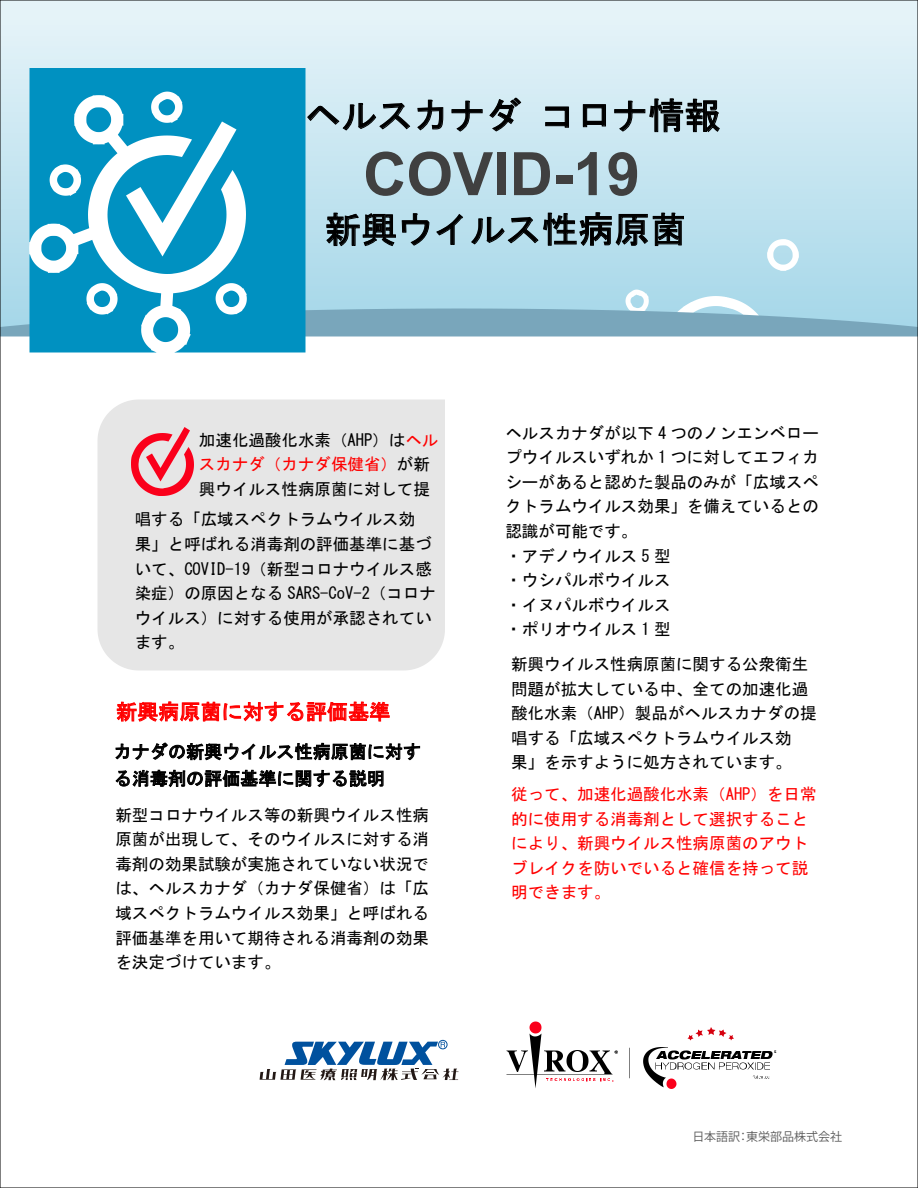
<style>
.page{position:relative;width:918px;height:1188px;background:#fff}
.page>*{position:absolute;margin:0;border:0;box-sizing:border-box;transform-origin:0 0}
.t1{font:700 60px "Arial";color:#404040}
.t2{font:36px "MS Gothic";letter-spacing:.005em;color:#000}
.t3{font:21px "MS Gothic";color:#f00}
.t4{font:18px/26.8px "MS Gothic";color:#000}
.t5{font:16.5px/24.6px "MS Gothic";color:#000}
.t6{font:16.5px/24.6px "MS Gothic";color:#f00}
.t7{font:12px "Koz Go Pr 6 N";color:#595959}
.s1{color:#f00}
</style>
<div class="page">
<img style="left:0;top:0;width:918px;height:1188px">
<svg style="left:306px;top:99px;width:138px;height:32px;background:#b7cdd5"></svg>
<svg style="left:451px;top:97px;width:71px;height:35px;background:#b5cbd3"></svg>
<svg style="left:545px;top:106px;width:25px;height:22px"></svg>
<svg style="left:582px;top:104px;width:25px;height:24px"></svg>
<svg style="left:614px;top:98px;width:107px;height:35px;background:#9eb2b9"></svg>
<svg style="left:326px;top:212px;width:137px;height:35px;background:#92b0bb"></svg>
<svg style="left:470px;top:212px;width:215px;height:35px;background:#8fadb7"></svg>
<svg style="left:116px;top:701px;width:274px;height:21px"></svg>
<svg style="left:115px;top:742px;width:305px;height:18px"></svg>
<svg style="left:115px;top:770px;width:269px;height:17px"></svg>
<div style="left:438px;top:1040px;width:9px;height:9px;border:1px solid #00519e;border-radius:50%"></div>
<svg style="left:260px;top:1042px;width:199px;height:38px"></svg>
<h2 class="t2" style="left:305px;top:97px;width:417px">ヘルスカナダコロナ情報</h2>
<h1 class="t1" style="left:363px;top:132px;width:278px">COVID-19</h1>
<h2 class="t2" style="left:325px;top:211px;width:363px">新興ウイルス性病原菌</h2>
<p class="t5" style="left:199px;top:428px;width:241px">加速化過酸化水素（AHP）は<span class="s1">ヘルスカナダ（カナダ保健省）</span>が新興ウイルス性病原菌に対して提</p>
<p class="t5" style="left:135px;top:507px;width:303px">唱する「広域スペクトラムウイルス効<br>果」と呼ばれる消毒剤の評価基準に基づいて、COVID-19（新型コロナウイルス感染症）の原因となる SARS-CoV-2（コロナウイルス）に対する使用が承認されています。</p>
<p class="t3" style="left:116px;top:701px;width:276px">新興病原菌に対する評価基準</p>
<p class="t4" style="left:114px;top:738px;width:309px">カナダの新興ウイルス性病原菌に対する消毒剤の評価基準に関する説明</p>
<p class="t5" style="left:115px;top:802px;width:315px;text-align:justify">新型コロナウイルス等の新興ウイルス性病原菌が出現して、そのウイルスに対する消毒剤の効果試験が実施されていない状況では、ヘルスカナダ（カナダ保健省）は「広域スペクトラムウイルス効果」と呼ばれる評価基準を用いて期待される消毒剤の効果を決定づけています。</p>
<p class="t5" style="left:505px;top:420px;width:315px">ヘルスカナダが以下 4 つのノンエンベロープウイルスいずれか 1 つに対してエフィカシーがあると認めた製品のみが「広域スペクトラムウイルス効果」を備えているとの認識が可能です。<br>・アデノウイルス 5 型<br>・ウシパルボウイルス<br>・イヌパルボウイルス<br>・ポリオウイルス 1 型</p>
<p class="t5" style="left:511px;top:652px;width:307px">新興ウイルス性病原菌に関する公衆衛生問題が拡大している中、全ての加速化過酸化水素（AHP）製品がヘルスカナダの提唱する「広域スペクトラムウイルス効<br>果」を示すように処方されています。</p>
<p class="t6" style="left:511px;top:782px;width:307px">従って、加速化過酸化水素（AHP）を日常的に使用する消毒剤として選択することにより、新興ウイルス性病原菌のアウトブレイクを防いでいると確信を持って説明できます。</p>
<p class="t7" style="left:693px;top:1130px;width:151px">日本語訳：東栄部品株式会社</p>
</div>
